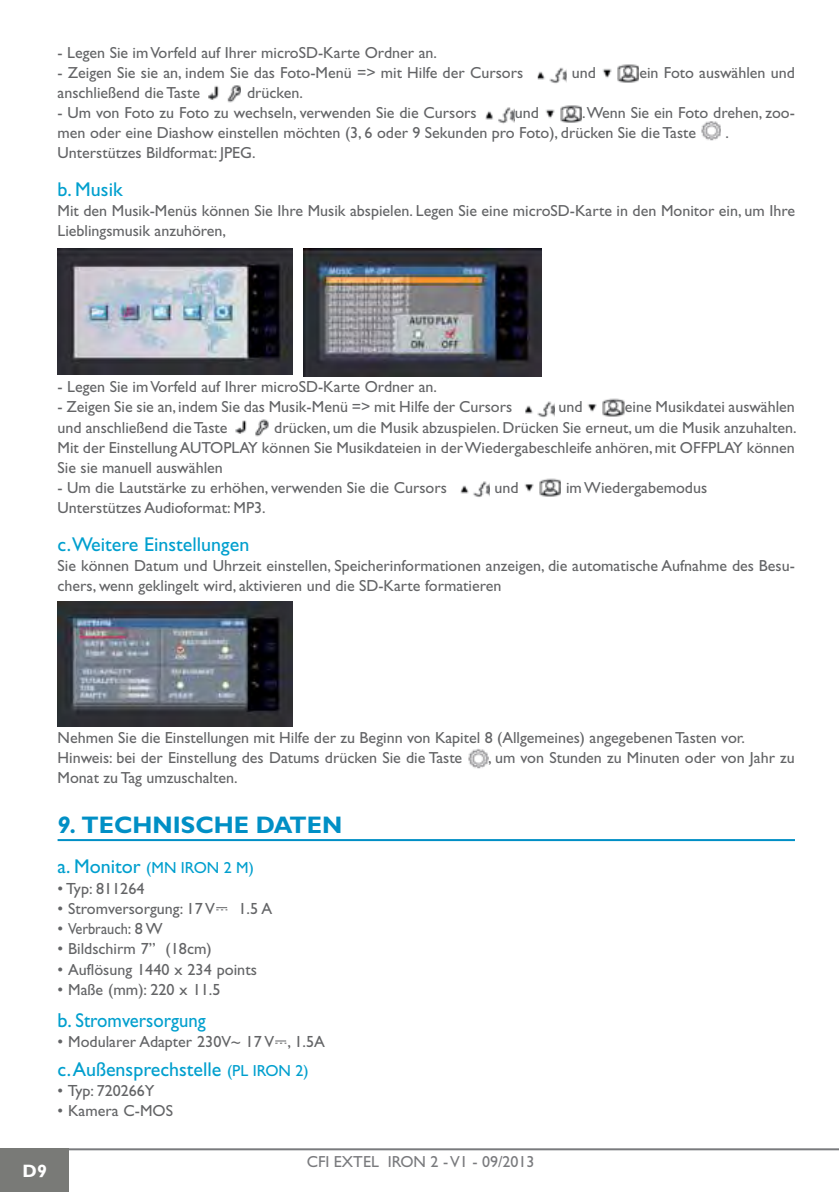
<style>
.page{position:relative;width:839px;height:1192px;background:#fff}
.page>*{position:absolute;margin:0;border:0;box-sizing:border-box;transform-origin:0 0}
.t1{font:700 24px "Gill Sans";color:#008fc5}
.t2{font:20px "Gill Sans";color:#009fce}
.t3{font:20px "Gill Sans";color:#009fce;scale:.94 1}
.t4{font:700 18px "Gill Sans";color:#fff}
.t5{font:16.2px "Gill Sans";color:#636466}
.t6{font:16px/20px "Gill Sans";color:#636466}
.t7{font:16px "Gill Sans";color:#797a7d}
.t8{font:16px "Gill Sans";color:#009fce}
.t9{font:16px "Gill Sans";color:#636466;scale:.9 1}
.s1{font-style:italic}
.s2{font-size:20px}
.s3{font-size:16.2px}
.s4{font-size:16px}
.s5{font-size:20.2px}
</style>
<div class="page">
<hr style="left:1px;top:1148px;width:838px;height:2px;background:#797a7d">
<div style="left:1px;top:1148px;width:68px;height:43px;background:#797a77"></div>
<hr style="left:58px;top:839px;width:737px;height:2px;background:#008fc5">
<img style="left:537px;top:67px;width:29px;height:17px">
<img style="left:602px;top:64px;width:36px;height:19px">
<img style="left:208px;top:85px;width:33px;height:18px">
<img style="left:486px;top:107px;width:29px;height:17px">
<img style="left:545px;top:105px;width:36px;height:18px">
<img style="left:701px;top:121px;width:19px;height:20px">
<img style="left:58px;top:248px;width:234px;height:127px">
<img style="left:304px;top:248px;width:238px;height:128px">
<img style="left:525px;top:401px;width:29px;height:17px">
<img style="left:587px;top:398px;width:37px;height:19px">
<img style="left:235px;top:419px;width:33px;height:18px">
<img style="left:460px;top:481px;width:30px;height:16px">
<img style="left:524px;top:478px;width:37px;height:19px">
<img style="left:58px;top:601px;width:234px;height:125px">
<img style="left:468px;top:749px;width:20px;height:20px">
<svg style="left:216px;top:907px;width:11px;height:3px"></svg>
<svg style="left:275px;top:1040px;width:11px;height:3px"></svg>
<p class="t6" style="left:58px;top:45px;width:381px">- Legen Sie im Vorfeld auf Ihrer microSD-Karte Ordner an.</p>
<p class="t6" style="left:58px;top:65px;width:467px">- Zeigen Sie sie an, indem Sie das Foto-Menü =&gt; mit Hilfe der Cursors</p>
<p class="t6" style="left:572px;top:65px;width:26px">und</p>
<p class="t6" style="left:639px;top:65px;width:157px">ein Foto auswählen und</p>
<p class="t6" style="left:58px;top:85px;width:144px">anschließend die Taste</p>
<p class="t6" style="left:247px;top:85px;width:57px">drücken.</p>
<p class="t6" style="left:58px;top:105px;width:420px">- Um von Foto zu Foto zu wechseln, verwenden Sie die Cursors</p>
<p class="t6" style="left:515px;top:105px;width:26px">und</p>
<p class="t6" style="left:58px;top:105px;width:739px;text-indent:524px">. Wenn Sie ein Foto drehen, zoo&shy;men oder eine Diashow einstellen möchten (3, 6 oder 9 Sekunden pro Foto), drücken Sie die Taste</p>
<p class="t6" style="left:725px;top:125px;width:5px">.</p>
<p class="t6" style="left:58px;top:145px;width:199px">Unterstützes Bildformat: JPEG.</p>
<p class="t2" style="left:58px;top:183px;width:67px">b. Musik</p>
<p class="t6" style="left:58px;top:203px;width:739px">Mit den Musik-Menüs können Sie Ihre Musik abspielen. Legen Sie eine microSD-Karte in den Monitor ein, um Ihre<br>Lieblingsmusik anzuhören,</p>
<p class="t6" style="left:58px;top:379px;width:381px">- Legen Sie im Vorfeld auf Ihrer microSD-Karte Ordner an.</p>
<p class="t6" style="left:58px;top:399px;width:456px">- Zeigen Sie sie an, indem Sie das Musik-Menü =&gt; mit Hilfe der Cursors</p>
<p class="t6" style="left:558px;top:399px;width:26px">und</p>
<p class="t6" style="left:625px;top:399px;width:171px">eine Musikdatei auswählen</p>
<p class="t6" style="left:58px;top:419px;width:171px">und anschließend die Taste</p>
<p class="t6" style="left:58px;top:419px;width:740px;text-align:justify;text-indent:217px">drücken, um die Musik abzuspielen. Drücken Sie erneut, um die Musik anzuhalten.<br>Mit der Einstellung AUTOPLAY können Sie Musikdateien in der Wiedergabeschleife anhören, mit OFFPLAY können Sie sie manuell auswählen</p>
<p class="t6" style="left:58px;top:479px;width:391px">- Um die Lautstärke zu erhöhen, verwenden Sie die Cursors</p>
<p class="t6" style="left:494px;top:479px;width:26px">und</p>
<p class="t6" style="left:566px;top:479px;width:143px">im Wiedergabemodus</p>
<p class="t6" style="left:58px;top:499px;width:209px">Unterstützes Audioformat: MP3.</p>
<p class="t2" style="left:58px;top:537px;width:193px">c.Weitere Einstellungen</p>
<p class="t6" style="left:58px;top:557px;width:738px">Sie können Datum und Uhrzeit einstellen, Speicherinformationen anzeigen, die automatische Aufnahme des Besu&shy;chers, wenn geklingelt wird, aktivieren und die SD-Karte formatieren</p>
<p class="t6" style="left:58px;top:729px;width:689px">Nehmen Sie die Einstellungen mit Hilfe der zu Beginn von Kapitel 8 (Allgemeines) angegebenen Tasten vor.<br>Hinweis: bei der Einstellung des Datums drücken Sie die Taste</p>
<p class="t6" style="left:488px;top:749px;width:308px">, um von Stunden zu Minuten oder von Jahr zu</p>
<p class="t6" style="left:58px;top:769px;width:181px">Monat zu Tag umzuschalten.</p>
<p class="t1" style="left:58px;top:816px;width:286px"><span class="s1">9.</span> TECHNISCHE DATEN</p>
<p class="t8" style="left:58px;top:862px;width:198px"><span class="s2">a. Monitor</span> (MN IRON 2 M)</p>
<p class="t5" style="left:58px;top:882px;width:88px">• Typ: 811264</p>
<p class="t6" style="left:58px;top:900px;width:159px"><span class="s3">•</span> Stromversorgung<span class="s3">: 17 V</span></p>
<p class="t5" style="left:238px;top:902px;width:35px">1.5 A</p>
<p class="t9" style="left:58px;top:923px;width:118px"><span class="s3">•</span> Verbrauch<span class="s3">: 8 W</span></p>
<p class="t6" style="left:58px;top:940px;width:156px"><span class="s3">•</span> Bildschirm <span class="s3">7” (18cm)</span></p>
<p class="t5" style="left:58px;top:963px;width:201px">• <span class="s4">Auflösung</span> 1440 x 234 points</p>
<p class="t5" style="left:58px;top:983px;width:164px">• <span class="s4">Maße</span> (mm): 220 x 11.5</p>
<p class="t3" style="left:58px;top:1013px;width:159px"><span class="s5">b.</span> Stromversorgung</p>
<p class="t6" style="left:58px;top:1033px;width:269px"><span class="s3">•</span> Modularer Adapter <span class="s3">230V~ 17 V , 1.5A</span></p>
<p class="t2" style="left:58px;top:1061px;width:253px">c. Außensprechstelle <span class="s4">(PL IRON 2)</span></p>
<p class="t6" style="left:58px;top:1081px;width:99px">• <span class="s3">Typ</span>: 720266Y</p>
<p class="t6" style="left:58px;top:1101px;width:117px">• Kamera C-MOS</p>
<p class="t4" style="left:23px;top:1164px;width:26px">D9</p>
<p class="t7" style="left:307px;top:1156px;width:229px">CFI EXTEL IRON 2 - V1 - 09/2013</p>
</div>
